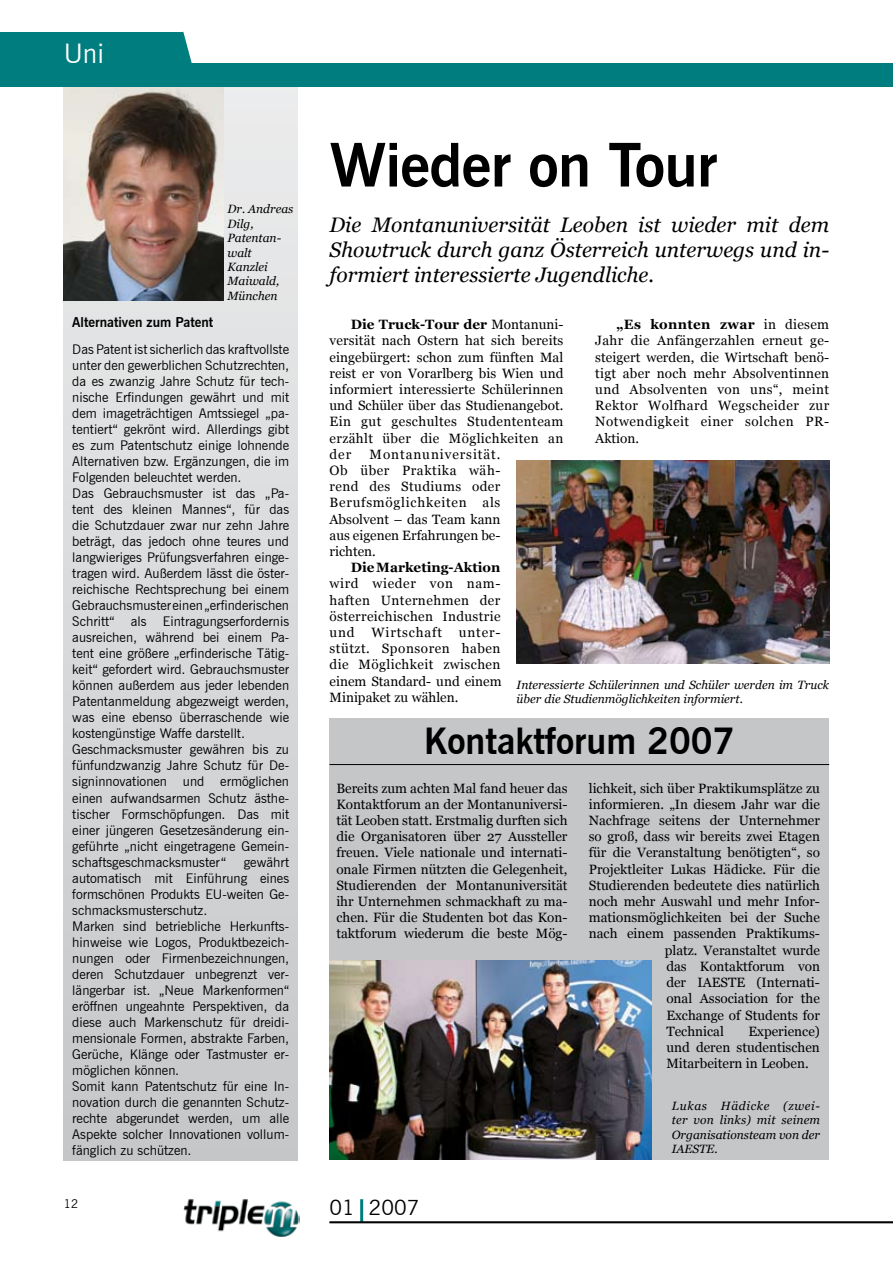
<style>
.page{position:relative;width:893px;height:1263px;background:#fff}
.page>*{position:absolute;margin:0;border:0;box-sizing:border-box;transform-origin:0 0}
.t1{font:700 60px "News Gothic BT";letter-spacing:-.01em;color:#000}
.t2{font:700 36px "News Gothic BT";color:#000}
.t3{font:27px "News Gothic BT";color:#fff}
.t4{font:italic 21px/25.2px "Georgia";color:#000;text-align:justify}
.t5{font:21px "News Gothic BT";color:#000}
.t6{font:13.5px/16.2px "Georgia";color:#000;text-align:justify}
.t7{font:700 13.5px "News Gothic BT";color:#000}
.t8{font:700 13.5px "Georgia";color:#000}
.t9{font:13.35px/16px "News Gothic BT";color:#000}
.t10{font:italic 12px/14.4px "Georgia";color:#000}
.t11{font:12px "News Gothic BT";color:#000}
.s1{font-weight:700}
</style>
<div class="page">
<div style="left:0;top:64px;width:893px;height:23px;background:#007d7e"></div>
<div style="left:0;top:32px;width:183px;height:36px;background:#007d7e"></div>
<svg style="left:183px;top:32px;width:9px;height:32px"></svg>
<hr style="left:360px;top:1199px;width:3px;height:23px;background:#007d7e">
<img style="left:183px;top:1199px;width:116px;height:38px">
<hr style="left:330px;top:1221px;width:563px;height:2px;background:#000">
<div style="left:64px;top:88px;width:234px;height:1073px;background:linear-gradient(to bottom,#ececed,#c5c6c8)"></div>
<img style="left:64px;top:87px;width:160px;height:214px">
<div style="left:330px;top:719px;width:499px;height:441px;background:#c4c6c7"></div>
<img style="left:330px;top:960px;width:321px;height:200px">
<hr style="left:330px;top:764px;width:499px;height:1px;background:#000">
<img style="left:517px;top:460px;width:312px;height:203px">
<h3 class="t3" style="left:64px;top:38px;width:42px">Uni</h3>
<p class="t10" style="left:227px;top:202px;width:67px">Dr. Andreas<br>Dilg,<br>Patentan&shy;walt<br>Kanzlei<br>Maiwald,<br>München</p>
<p class="t7" style="left:72px;top:314px;width:142px">Alternativen zum Patent</p>
<p class="t9" style="left:72px;top:341px;width:218px">Das Patent ist sicherlich das kraftvollste unter den gewerblichen Schutzrechten, da es zwanzig Jahre Schutz für tech&shy;nische Erfindungen gewährt und mit dem imageträchtigen Amtssiegel „pa&shy;tentiert“ gekrönt wird. Allerdings gibt es zum Patentschutz einige lohnende Alternativen bzw. Ergänzungen, die im Folgenden beleuchtet werden.<br>Das Gebrauchsmuster ist das „Pa&shy;tent des kleinen Mannes“, für das die Schutzdauer zwar nur zehn Jahre beträgt, das jedoch ohne teures und langwieriges Prüfungsverfahren einge&shy;tragen wird. Außerdem lässt die öster&shy;reichische Rechtsprechung bei einem Gebrauchsmuster einen „erfinderischen Schritt“ als Eintragungserfordernis ausreichen, während bei einem Pa&shy;tent eine größere „erfinderische Tätig&shy;keit“ gefordert wird. Gebrauchsmuster können außerdem aus jeder lebenden Patentanmeldung abgezweigt werden, was eine ebenso überraschende wie kostengünstige Waffe darstellt.<br>Geschmacksmuster gewähren bis zu fünfundzwanzig Jahre Schutz für De&shy;sign- innovationen und ermöglichen einen aufwandsarmen Schutz ästhe&shy;tischer Formschöpfungen. Das mit einer jüngeren Gesetzesänderung ein&shy;geführte „nicht eingetragene Gemein&shy;schaftsgeschmacksmuster“</p>
<p class="t9" style="left:72px;top:854px;width:218px;text-indent:171px">gewährt automatisch mit Einführung eines formschönen Produkts EU-weiten Ge&shy;schmacksmusterschutz.<br>Marken sind betriebliche Herkunfts&shy;hinweise wie Logos, Produktbezeich&shy;nungen oder Firmenbezeichnungen, deren Schutzdauer unbegrenzt ver&shy;längerbar ist. „Neue Markenformen“ eröffnen ungeahnte Perspektiven, da diese auch Markenschutz für dreidi&shy;mensionale Formen, abstrakte Farben,<br>Gerüche, Klänge oder Tastmuster er&shy;möglichen können.<br>Somit kann Patentschutz für eine In&shy;novation durch die genannten Schutz&shy;rechte abgerundet werden, um alle<br>Aspekte solcher Innovationen vollum&shy;fänglich zu schützen.</p>
<h1 class="t1" style="left:330px;top:129px;width:390px">Wieder on Tour</h1>
<h3 class="t4" style="left:330px;top:212px;width:501px">Die Montanuniversität Leoben ist wieder mit dem Showtruck durch ganz Österreich unterwegs und in&shy;formiert interessierte Jugendliche.</h3>
<p class="t6" style="left:330px;top:316px;width:235px;text-indent:21px"><span class="s1">Die Truck-Tour der</span> Montanuni&shy;versität nach Ostern hat sich bereits eingebürgert: schon zum fünften Mal reist er von Vorarlberg bis Wien und informiert interessierte Schülerinnen und Schüler über das Studienangebot.<br>Ein gut geschultes Studententeam erzählt über die Möglichkeiten an der</p>
<p class="t6" style="left:595px;top:316px;width:235px;text-indent:21px"><span class="s1">„Es konnten zwar</span> in diesem Jahr die Anfängerzahlen erneut ge&shy;steigert werden, die Wirtschaft benö&shy;tigt aber noch mehr Absolventinnen und Absolventen von uns“, meint Rektor Wolfhard Wegscheider zur Notwendigkeit einer solchen PR-Aktion.</p>
<p class="t6" style="left:330px;top:446px;width:172px;text-indent:40px">Montanuniversität.<br>Ob über Praktika wäh&shy;rend des Studiums oder Berufsmöglichkeiten als Absolvent – das Team kann aus eigenen Erfahrungen be&shy;richten.</p>
<p class="t8" style="left:351px;top:560px;width:151px">Die Marketing-Aktion</p>
<p class="t6" style="left:330px;top:576px;width:174px">wird wieder von nam&shy;haften Unternehmen der österreichischen Industrie und Wirtschaft unter&shy;stützt. Sponsoren haben die Möglichkeit zwischen einem Standard- und einem Minipaket zu wählen.</p>
<p class="t10" style="left:517px;top:677px;width:314px">Interessierte Schülerinnen und Schüler werden im Truck über die Studienmöglichkeiten informiert.</p>
<h2 class="t2" style="left:424px;top:720px;width:312px">Kontaktforum 2007</h2>
<p class="t6" style="left:336px;top:780px;width:233px">Bereits zum achten Mal fand heuer das Kontaktforum an der Montanuniversi&shy;tät Leoben statt. Erstmalig durften sich die Organisatoren über 27 Aussteller freuen. Viele nationale und internati&shy;onale Firmen nützten die Gelegenheit, Studierenden der Montanuniversität ihr Unternehmen schmackhaft zu ma&shy;chen. Für die Studenten bot das Kon&shy;taktforum wiederum die beste Mög-</p>
<p class="t6" style="left:589px;top:780px;width:233px">lichkeit, sich über Praktikumsplätze zu</p>
<p class="t6" style="left:589px;top:796px;width:233px">informieren. „In diesem Jahr war die</p>
<p class="t6" style="left:589px;top:812px;width:233px">Nachfrage seitens der Unternehmer</p>
<p class="t6" style="left:589px;top:828px;width:233px">so groß, dass wir bereits zwei Etagen</p>
<p class="t6" style="left:589px;top:845px;width:233px">für die Veranstaltung benötigten“, so</p>
<p class="t6" style="left:589px;top:861px;width:233px">Projektleiter Lukas Hädicke. Für die</p>
<p class="t6" style="left:589px;top:877px;width:233px">Studierenden bedeutete dies natürlich</p>
<p class="t6" style="left:589px;top:893px;width:233px">noch mehr Auswahl und mehr Infor-</p>
<p class="t6" style="left:589px;top:909px;width:233px">mationsmöglichkeiten bei der Suche</p>
<p class="t6" style="left:589px;top:926px;width:233px">nach einem passenden Praktikums-</p>
<p class="t6" style="left:665px;top:942px;width:157px">platz. Veranstaltet wurde</p>
<p class="t6" style="left:666px;top:958px;width:155px">das Kontaktforum von</p>
<p class="t6" style="left:666px;top:974px;width:155px">der IAESTE (Internati-</p>
<p class="t6" style="left:666px;top:990px;width:155px">onal Association for the</p>
<p class="t6" style="left:666px;top:1007px;width:155px">Exchange of Students for</p>
<p class="t6" style="left:666px;top:1023px;width:59px">Technical</p>
<p class="t6" style="left:666px;top:1023px;width:155px;text-indent:82px">Experience) und deren studentischen Mitarbeitern in Leoben.</p>
<p class="t10" style="left:672px;top:1099px;width:150px;text-align:justify">Lukas Hädicke (zwei&shy;ter von links) mit seinem Organisations-team von der IAESTE.</p>
<p class="t11" style="left:64px;top:1197px;width:16px">12</p>
<h3 class="t5" style="left:330px;top:1195px;width:91px">01 2007</h3>
</div>
